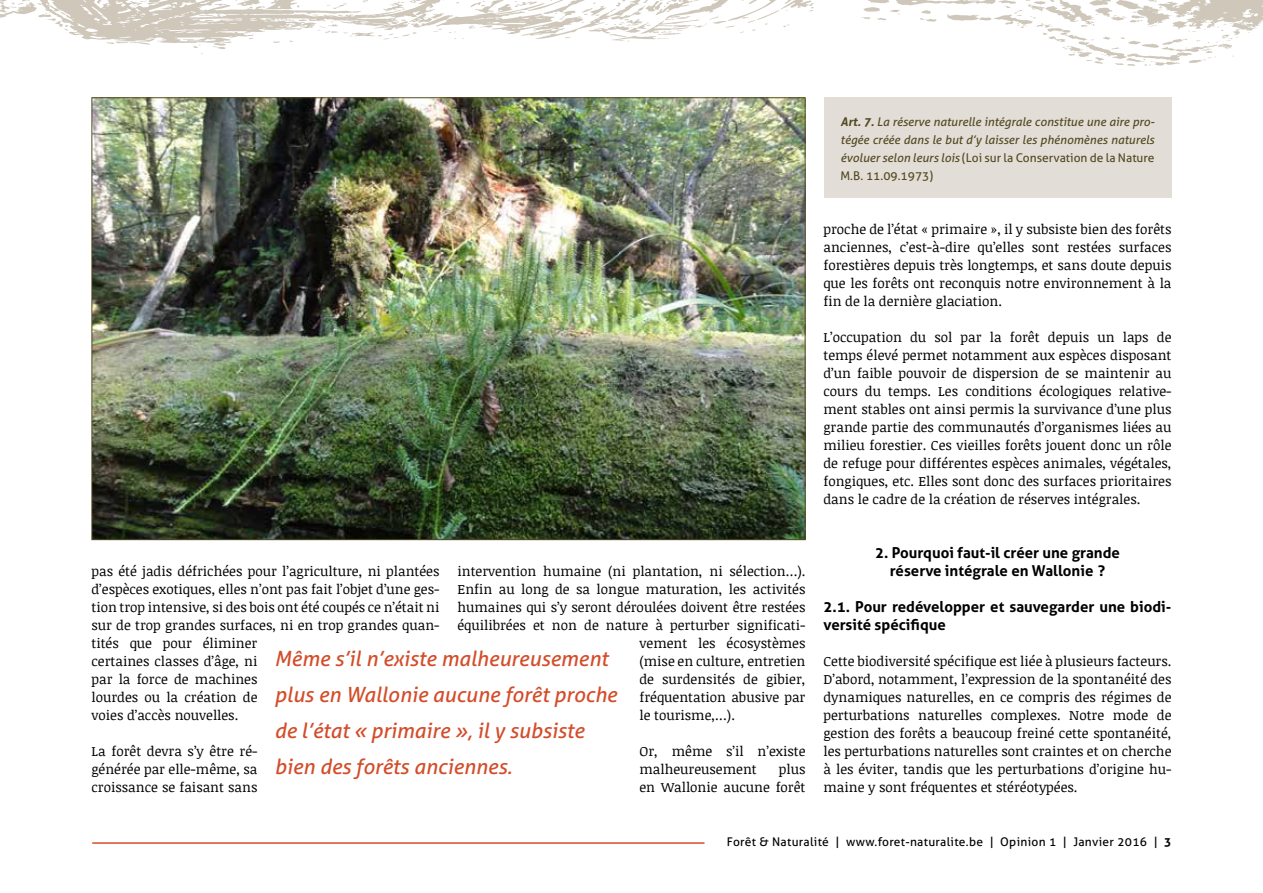
<style>
.page{position:relative;width:1263px;height:893px;background:#fff}
.page>*{position:absolute;margin:0;border:0;box-sizing:border-box;transform-origin:0 0}
.t1{font:italic 21px/36px "Aller";color:#d34d2a}
.t2{font:700 15px/18px "Aller";color:#000;text-align:center}
.t3{font:13.5px/18px "Noticia Text";color:#000;text-align:justify}
.t4{font:italic 12px/18px "Aller";color:#544921;text-align:justify}
.t5{font:12px "Aller";letter-spacing:.025em;color:#000}
.s1{font-weight:700}
.s2{font-style:normal}
</style>
<div class="page">
<hr style="left:92px;top:842px;width:612px;height:2px;background:#d34d2a">
<svg style="left:60px;top:0;width:1203px;height:66px"></svg>
<svg style="left:0;top:0;width:60px;height:27px"></svg>
<img style="left:93px;top:99px;width:710px;height:439px">
<div style="left:823px;top:97px;width:348px;height:101px;background:#e2ded7"></div>
<p class="t3" style="left:457px;top:562px;width:349px">intervention humaine (ni plantation, ni sélection…).</p>
<p class="t3" style="left:457px;top:580px;width:349px">Enfin au long de sa longue maturation, les activités</p>
<p class="t3" style="left:457px;top:598px;width:349px">humaines qui s’y seront déroulées doivent être restées</p>
<p class="t3" style="left:457px;top:616px;width:349px">équilibrées et non de nature à perturber significati-</p>
<p class="t3" style="left:639px;top:634px;width:167px">vement les écosystèmes</p>
<p class="t3" style="left:639px;top:652px;width:167px">(mise en culture, entretien</p>
<p class="t3" style="left:639px;top:670px;width:167px">de surdensités de gibier,</p>
<p class="t3" style="left:639px;top:688px;width:167px">fréquentation abusive par</p>
<p class="t3" style="left:639px;top:706px;width:97px">le tourisme,…).</p>
<p class="t3" style="left:639px;top:742px;width:167px">Or, même s’il n’existe malheureusement</p>
<p class="t3" style="left:91px;top:562px;width:349px;text-align:left">pas été jadis défrichées pour l’agriculture, ni plantées d’espèces exotiques, elles n’ont pas fait l’objet d’une ges&shy;tion trop intensive, si des bois ont été coupés ce n’était ni sur de trop grandes surfaces, ni en trop grandes quan&shy;tités que pour éliminer<br>certaines classes d’âge, ni<br>par la force de machines<br>lourdes ou la création de<br>voies d’accès nouvelles.</p>
<p class="t3" style="left:91px;top:742px;width:167px">La forêt devra s’y être ré&shy;générée par elle-même, sa croissance se faisant sans</p>
<h1 class="t1" style="left:274px;top:640px;width:344px">Même s’il n’existe malheureusement plus en Wallonie aucune forêt proche de l’état « primaire », il y subsiste bien des forêts anciennes.</h1>
<p class="t3" style="left:639px;top:760px;width:167px;text-align:right">plus<br>en Wallonie aucune forêt</p>
<p class="t4" style="left:840px;top:113px;width:316px"><span class="s1">Art. 7.</span> La réserve naturelle intégrale constitue une aire pro&shy;tégée créée dans le but d’y laisser les phénomènes naturels évoluer selon leurs lois <span class="s2">(Loi sur la Conservation de la Nature M.B. 11.09.1973)</span></p>
<p class="t3" style="left:823px;top:220px;width:349px">proche de l’état « primaire », il y subsiste bien des forêts anciennes, c’est-à-dire qu’elles sont restées surfaces forestières depuis très longtemps, et sans doute depuis que les forêts ont reconquis notre environnement à la fin de la dernière glaciation.</p>
<p class="t3" style="left:823px;top:328px;width:349px">L’occupation du sol par la forêt depuis un laps de temps élevé permet notamment aux espèces disposant d’un faible pouvoir de dispersion de se maintenir au cours du temps. Les conditions écologiques relative&shy;ment stables ont ainsi permis la survivance d’une plus grande partie des communautés d’organismes liées au milieu forestier. Ces vieilles forêts jouent donc un rôle de refuge pour différentes espèces animales, végétales, fongiques, etc. Elles sont donc des surfaces prioritaires dans le cadre de la création de réserves intégrales.</p>
<p class="t2" style="left:875px;top:544px;width:246px">2. Pourquoi faut-il créer une grande réserve intégrale en Wallonie ?</p>
<p class="t2" style="left:823px;top:598px;width:349px;text-align:left">2.1. Pour redévelopper et sauvegarder une biodi&shy;versité spécifique</p>
<p class="t3" style="left:823px;top:652px;width:349px">Cette biodiversité spécifique est liée à plusieurs facteurs.<br>D’abord, notamment, l’expression de la spontanéité des dynamiques naturelles, en ce compris des régimes de perturbations naturelles complexes. Notre mode de gestion des forêts a beaucoup freiné cette spontanéité, les perturbations naturelles sont craintes et on cherche à les éviter, tandis que les perturbations d’origine hu&shy;maine y sont fréquentes et stéréotypées.</p>
<p class="t5" style="left:727px;top:834px;width:446px">Forêt &amp; Naturalité | www.foret-naturalite.be | Opinion 1 | Janvier 2016 | <span class="s1">3</span></p>
</div>
